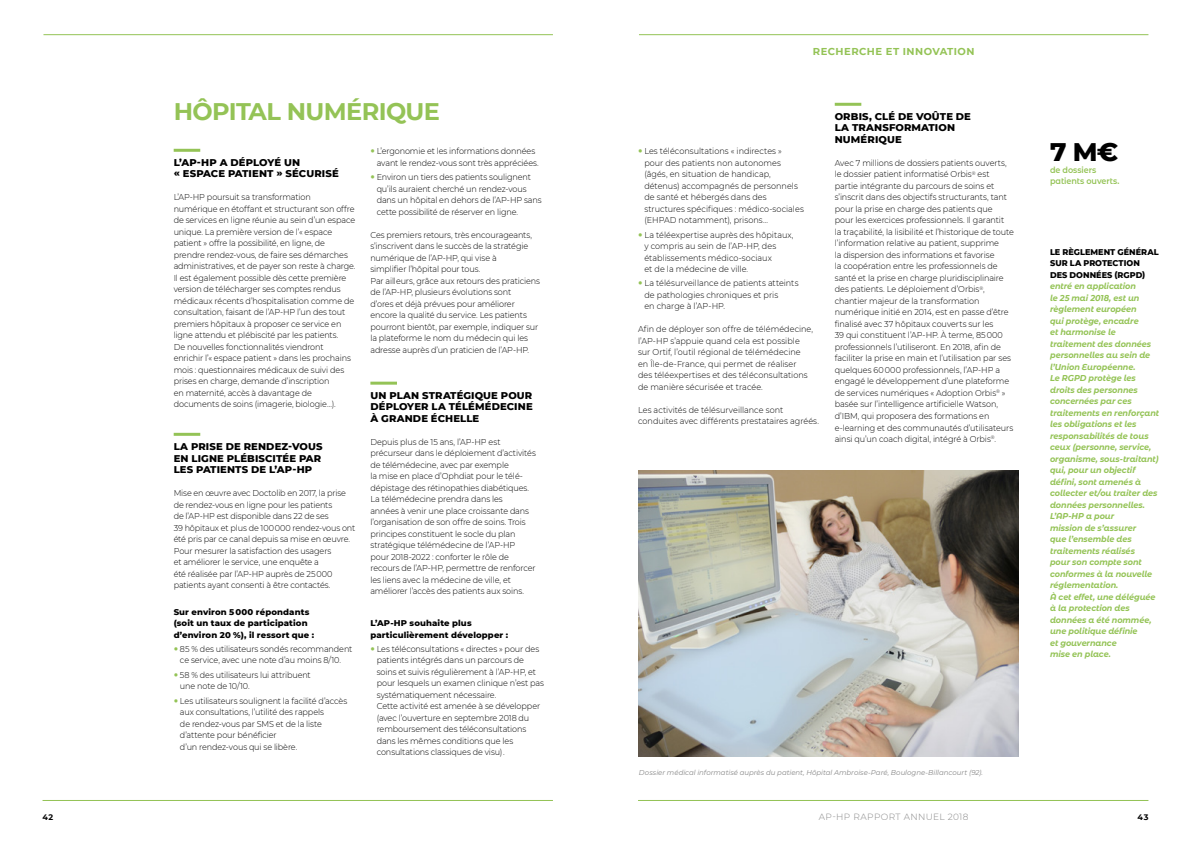
<style>
.page{position:relative;width:1191px;height:842px;background:#fff}
.page>*{position:absolute;margin:0;border:0;box-sizing:border-box;transform-origin:0 0}
.t1{font:800 26px "Montserrat";color:#000}
.t2{font:700 24px "Montserrat";letter-spacing:-.025em;color:#94c356}
.t3{font:800 10px/11.5px "Montserrat";letter-spacing:.01em;color:#000}
.t4{font:700 10px "Montserrat";letter-spacing:.045em;color:#94c356}
.t5{font:300 9px "Montserrat";letter-spacing:.04em;color:#878787}
.t6{font:300 8.5px/11.5px "Montserrat";letter-spacing:-.01em;color:#000;scale:.95 1}
.t7{font:italic 700 8.5px/11.5px "Montserrat Alternates";letter-spacing:-.005em;color:#94c356;scale:.95 1}
.t8{font:800 8.5px/11.5px "Montserrat";letter-spacing:.01em;color:#000}
.t9{font:800 8.5px/11.5px "Montserrat";letter-spacing:.01em;color:#000;scale:.95 1}
.t10{font:600 8.5px/11.5px "Montserrat Alternates";letter-spacing:-.01em;color:#94c356;scale:.95 1}
.t11{font:700 8px "Montserrat";color:#000}
.t12{font:italic 7px "Montserrat";color:#878787}
</style>
<div class="page">
<img style="left:639px;top:471px;width:379px;height:285px">
<hr style="left:834px;top:103px;width:27px;height:3px;background:#94c356">
<hr style="left:174px;top:149px;width:26px;height:3px;background:#94c356">
<hr style="left:174px;top:433px;width:26px;height:3px;background:#94c356">
<hr style="left:370px;top:382px;width:27px;height:3px;background:#94c356">
<hr style="left:639px;top:34px;width:509px;height:1px;background:#94c356">
<hr style="left:43px;top:34px;width:510px;height:1px;background:#94c356">
<hr style="left:638px;top:800px;width:510px;height:1px;background:#94c356">
<hr style="left:43px;top:800px;width:510px;height:1px;background:#94c356">
<h2 class="t2" style="left:174px;top:94px;width:268px">HÔPITAL NUMÉRIQUE</h2>
<p class="t3" style="left:174px;top:156px;width:167px">L’AP‑HP A DÉPLOYÉ UN<br>« ESPACE PATIENT » SÉCURISÉ</p>
<p class="t6" style="left:174px;top:191px;width:193px">L’AP‑HP poursuit sa transformation numérique en étoffant et structurant son offre de services en ligne réunie au sein d’un espace unique. La première version de l’« espace patient » offre la possibilité, en ligne, de prendre rendez-vous, de faire ses démarches administratives, et de payer son reste à charge.<br>Il est également possible dès cette première version de télécharger ses comptes rendus médicaux récents d’hospitalisation comme de consultation, faisant de l’AP‑HP l’un des tout premiers hôpitaux à proposer ce service en ligne attendu et plébiscité par les patients.<br>De nouvelles fonctionnalités viendront<br>enrichir l’« espace patient » dans les prochains mois : questionnaires médicaux de suivi des prises en charge, demande d’inscription<br>en maternité, accès à davantage de documents de soins (imagerie, biologie…).</p>
<p class="t3" style="left:174px;top:440px;width:150px;text-align:justify">LA PRISE DE RENDEZ-VOUS EN LIGNE PLÉBISCITÉE PAR LES PATIENTS DE L’AP‑HP</p>
<p class="t6" style="left:174px;top:487px;width:193px">Mise en œuvre avec Doctolib en 2017, la prise de rendez-vous en ligne pour les patients<br>de l’AP‑HP est disponible dans 22 de ses<br>39 hôpitaux et plus de 100 000 rendez-vous ont été pris par ce canal depuis sa mise en œuvre.<br>Pour mesurer la satisfaction des usagers<br>et améliorer le service, une enquête a<br>été réalisée par l’AP‑HP auprès de 25 000 patients ayant consenti à être contactés.</p>
<p class="t8" style="left:174px;top:605px;width:142px">Sur environ 5 000 répondants (soit un taux de participation d’environ 20 %), il ressort que :</p>
<p class="t6" style="left:180px;top:643px;width:183px">85 % des utilisateurs sondés recommandent ce service, avec une note d’au moins 8/10.</p>
<p class="t6" style="left:180px;top:669px;width:139px">58 % des utilisateurs lui attribuent une note de 10/10.</p>
<p class="t6" style="left:180px;top:694px;width:177px">Les utilisateurs soulignent la facilité d’accès aux consultations, l’utilité des rappels<br>de rendez-vous par SMS et de la liste d’attente pour bénéficier<br>d’un rendez-vous qui se libère.</p>
<p class="t6" style="left:377px;top:145px;width:172px">L’ergonomie et les informations données avant le rendez-vous sont très appréciées.</p>
<p class="t6" style="left:377px;top:171px;width:175px">Environ un tiers des patients soulignent qu’ils auraient cherché un rendez-vous dans un hôpital en dehors de l’AP‑HP sans cette possibilité de réserver en ligne.</p>
<p class="t6" style="left:370px;top:229px;width:180px">Ces premiers retours, très encourageants, s’inscrivent dans le succès de la stratégie numérique de l’AP‑HP, qui vise à<br>simplifier l’hôpital pour tous.<br>Par ailleurs, grâce aux retours des praticiens de l’AP‑HP, plusieurs évolutions sont<br>d’ores et déjà prévues pour améliorer encore la qualité du service. Les patients pourront bientôt, par exemple, indiquer sur la plateforme le nom du médecin qui les adresse auprès d’un praticien de l’AP‑HP.</p>
<p class="t3" style="left:370px;top:389px;width:164px;text-align:justify">UN PLAN STRATÉGIQUE POUR DÉPLOYER LA TÉLÉMÉDECINE À GRANDE ÉCHELLE</p>
<p class="t6" style="left:370px;top:436px;width:176px">Depuis plus de 15 ans, l’AP‑HP est précurseur dans le déploiement d’activités de télémédecine, avec par exemple<br>la mise en place d’Ophdiat pour le télé&shy;dépistage des rétinopathies diabétiques.<br>La télémédecine prendra dans les<br>années à venir une place croissante dans l’organisation de son offre de soins. Trois principes constituent le socle du plan stratégique télémédecine de l’AP‑HP pour 2018-2022 : conforter le rôle de recours de l’AP‑HP, permettre de renforcer les liens avec la médecine de ville, et améliorer l’accès des patients aux soins.</p>
<p class="t8" style="left:370px;top:617px;width:139px">L’AP‑HP souhaite plus particulièrement développer :</p>
<p class="t6" style="left:377px;top:643px;width:178px">Les téléconsultations « directes » pour des patients intégrés dans un parcours de soins et suivis régulièrement à l’AP‑HP, et pour lesquels un examen clinique n’est pas systématiquement nécessaire.<br>Cette activité est amenée à se développer (avec l’ouverture en septembre 2018 du remboursement des téléconsultations dans les mêmes conditions que les consultations classiques de visu) .</p>
<p class="t4" style="left:813px;top:44px;width:163px">RECHERCHE ET INNOVATION</p>
<p class="t6" style="left:644px;top:145px;width:169px">Les téléconsultations « indirectes »<br>pour des patients non autonomes (âgés, en situation de handicap, détenus) accompagnés de personnels de santé et hébergés dans des structures spécifiques : médico-sociales (EHPAD notamment), prisons…</p>
<p class="t6" style="left:644px;top:229px;width:158px">La téléexpertise auprès des hôpitaux, y compris au sein de l’AP‑HP, des établissements médico-sociaux<br>et de la médecine de ville.</p>
<p class="t6" style="left:644px;top:277px;width:164px">La télésurveillance de patients atteints de pathologies chroniques et pris<br>en charge à l’AP‑HP.</p>
<p class="t6" style="left:638px;top:323px;width:186px">Afin de déployer son offre de télémédecine, l’AP‑HP s’appuie quand cela est possible sur Ortif, l’outil régional de télémédecine<br>en Île-de-France, qui permet de réaliser<br>des téléexpertises et des téléconsultations de manière sécurisée et tracée.</p>
<p class="t6" style="left:638px;top:404px;width:192px">Les activités de télésurveillance sont conduites avec différents prestataires agréés.</p>
<p class="t3" style="left:834px;top:110px;width:138px">ORBIS, CLÉ DE VOÛTE DE<br>LA TRANSFORMATION<br>NUMÉRIQUE</p>
<p class="t6" style="left:834px;top:157px;width:190px">Avec 7 millions de dossiers patients ouverts, le dossier patient informatisé Orbis<sup>®</sup> est partie intégrante du parcours de soins et s’inscrit dans des objectifs structurants, tant pour la prise en charge des patients que<br>pour les exercices professionnels. Il garantit<br>la traçabilité, la lisibilité et l’historique de toute l’information relative au patient, supprime<br>la dispersion des informations et favorise<br>la coopération entre les professionnels de santé et la prise en charge pluridisciplinaire des patients. Le déploiement d’Orbis<sup>®</sup>, chantier majeur de la transformation numérique initié en 2014, est en passe d’être finalisé avec 37 hôpitaux couverts sur les<br>39 qui constituent l’AP‑HP. À terme, 85 000 professionnels l’utiliseront. En 2018, afin de faciliter la prise en main et l’utilisation par ses quelques 60 000 professionnels, l’AP‑HP a engagé le développement d’une plateforme de services numériques « Adoption Orbis<sup>®</sup> » basée sur l’intelligence artificielle Watson, d’IBM, qui proposera des formations en e-learning et des communautés d’utilisateurs ainsi qu’un coach digital, intégré à Orbis<sup>®</sup>.</p>
<h1 class="t1" style="left:1050px;top:133px;width:70px">7 M€</h1>
<p class="t10" style="left:1050px;top:164px;width:74px">de dossiers patients ouverts.</p>
<p class="t9" style="left:1050px;top:246px;width:116px">LE RÈGLEMENT GÉNÉRAL<br>SUR LA PROTECTION<br>DES DONNÉES (RGPD)</p>
<p class="t7" style="left:1050px;top:280px;width:116px">entré en application<br>le 25 mai 2018, est un règlement européen<br>qui protège, encadre<br>et harmonise le traitement des données personnelles au sein de l’Union Européenne.<br>Le RGPD protège les droits des personnes concernées par ces traitements en renforçant les obligations et les responsabilités de tous ceux (personne, service, organisme, sous-traitant) qui, pour un objectif défini, sont amenés à collecter et/ou traiter des données personnelles.<br>L’AP‑HP a pour<br>mission de s’assurer<br>que l’ensemble des traitements réalisés<br>pour son compte sont conformes à la nouvelle réglementation.<br>À cet effet, une déléguée à la protection des données a été nommée, une politique définie<br>et gouvernance<br>mise en place.</p>
<p class="t12" style="left:639px;top:767px;width:346px">Dossier médical informatisé auprès du patient, Hôpital Ambroise-Paré, Boulogne-Billancourt (92).</p>
<p class="t11" style="left:43px;top:811px;width:12px">42</p>
<p class="t5" style="left:819px;top:810px;width:151px">AP-HP RAPPORT ANNUEL 2018</p>
<p class="t11" style="left:1137px;top:811px;width:12px">43</p>
</div>
